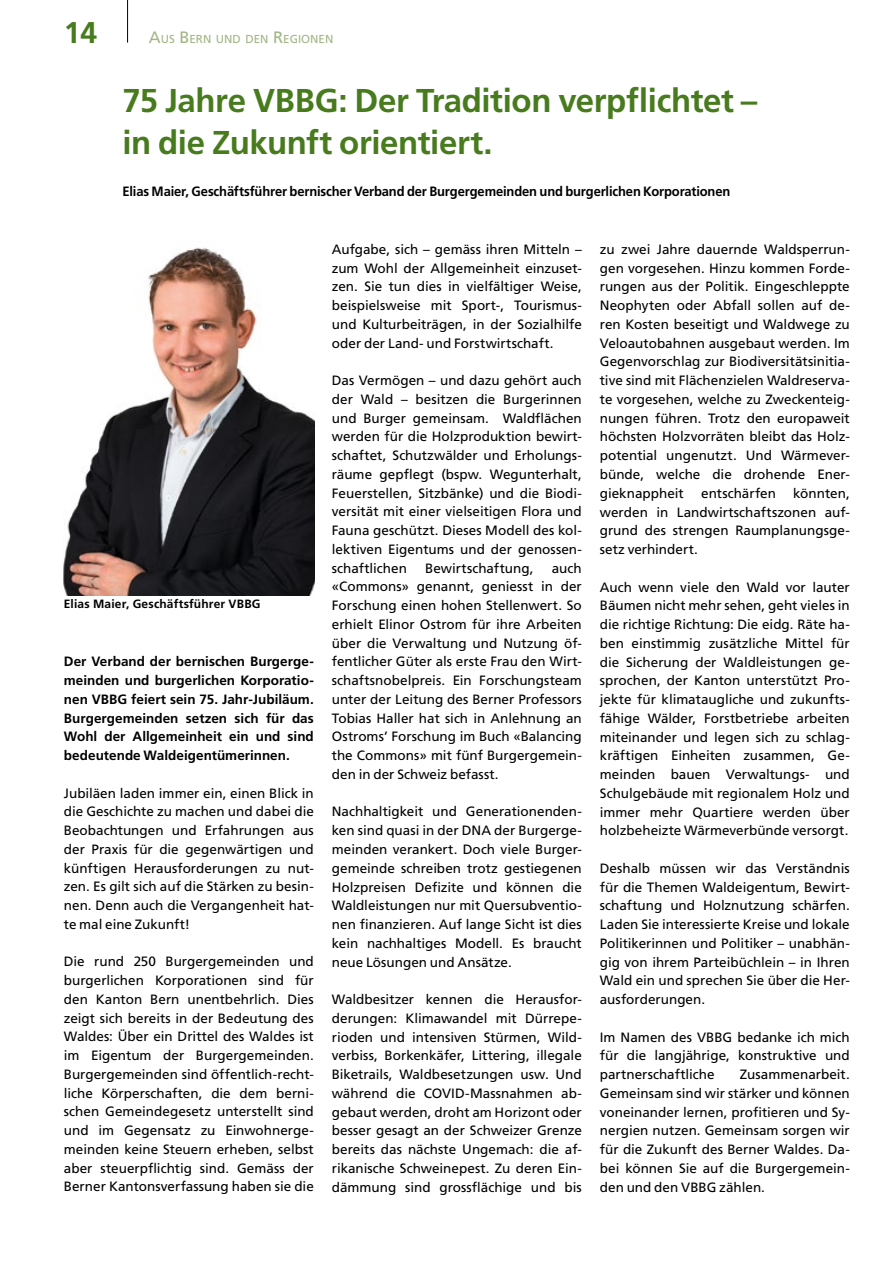
<style>
.page{position:relative;width:893px;height:1263px;background:#fff}
.page>*{position:absolute;margin:0;border:0;box-sizing:border-box;transform-origin:0 0}
.t1{font:700 33px/42px "Frutiger LT Std";letter-spacing:-.01em;color:#487b1d}
.t2{font:700 30px "Frutiger LT Std";color:#487b1d}
.t3{font:13.5px/18.8px "Frutiger LT Std";color:#000;text-align:justify}
.t4{font:700 13.5px/18.8px "Frutiger LT Std";letter-spacing:-.01em;color:#000;text-align:justify}
.t5{font:700 13.5px "Frutiger LT Std";letter-spacing:-.01em;color:#000;scale:.96 1}
.t6{font:700 12px "Frutiger LT Std";letter-spacing:.015em;color:#000}
.t7{font:11.55px "Frutiger LT Std";color:#a2b684}
.s1{font-size:16.5px}
</style>
<div class="page">
<hr style="left:127px;top:0;width:1px;height:43px;background:#000">
<img style="left:64px;top:247px;width:250px;height:348px">
<h2 class="t2" style="left:64px;top:14px;width:35px">14</h2>
<p class="t7" style="left:149px;top:32px;width:184px"><span class="s1">A</span>US <span class="s1">B</span>ERN UND DEN <span class="s1">R</span>EGIONEN</p>
<h1 class="t1" style="left:122px;top:80px;width:636px">75 Jahre VBBG: Der Tradition verpflichtet – in die Zukunft orientiert.</h1>
<p class="t5" style="left:122px;top:183px;width:635px">Elias Maier, Geschäftsführer bernischer Verband der Burgergemeinden und burgerlichen Korporationen</p>
<p class="t6" style="left:64px;top:597px;width:198px">Elias Maier, Geschäftsführer VBBG</p>
<p class="t4" style="left:64px;top:652px;width:251px">Der Verband der bernischen Burgerge&shy;meinden und burgerlichen Korporatio&shy;nen VBBG feiert sein 75. Jahr-Jubiläum.<br>Burgergemeinden setzen sich für das Wohl der Allgemeinheit ein und sind bedeutende Waldeigentümerinnen.</p>
<p class="t3" style="left:64px;top:784px;width:251px">Jubiläen laden immer ein, einen Blick in die Geschichte zu machen und dabei die Beobachtungen und Erfahrungen aus der Praxis für die gegenwärtigen und künftigen Herausforderungen zu nut&shy;zen. Es gilt sich auf die Stärken zu besin&shy;nen. Denn auch die Vergangenheit hat&shy;te mal eine Zukunft!</p>
<p class="t3" style="left:64px;top:952px;width:252px">Die rund 250 Burgergemeinden und burgerlichen Korporationen sind für den Kanton Bern unentbehrlich. Dies zeigt sich bereits in der Bedeutung des Waldes: Über ein Drittel des Waldes ist im Eigentum der Burgergemeinden.<br>Burgergemeinden sind öffentlich-recht&shy;liche Körperschaften, die dem berni&shy;schen Gemeindegesetz unterstellt sind und im Gegensatz zu Einwohnerge&shy;meinden keine Steuern erheben, selbst aber steuerpflichtig sind. Gemäss der Berner Kantonsverfassung haben sie die</p>
<p class="t3" style="left:332px;top:240px;width:251px">Aufgabe, sich – gemäss ihren Mitteln – zum Wohl der Allgemeinheit einzuset&shy;zen. Sie tun dies in vielfältiger Weise, beispielsweise mit Sport-, Tourismus&shy;und Kulturbeiträgen, in der Sozialhilfe oder der Land- und Forstwirtschaft.</p>
<p class="t3" style="left:332px;top:371px;width:251px">Das Vermögen – und dazu gehört auch der Wald – besitzen die Burgerinnen und Burger gemeinsam. Waldflächen werden für die Holzproduktion bewirt&shy;schaftet, Schutzwälder und Erholungs&shy;räume gepflegt (bspw. Wegunterhalt, Feuerstellen, Sitzbänke) und die Biodi&shy;versität mit einer vielseitigen Flora und Fauna geschützt. Dieses Modell des kol&shy;lektiven Eigentums und der genossen&shy;schaftlichen</p>
<p class="t3" style="left:425px;top:559px;width:110px">Bewirtschaftung,</p>
<p class="t3" style="left:332px;top:559px;width:251px;text-indent:220px">auch «Commons» genannt, geniesst in der Forschung einen hohen Stellenwert. So erhielt Elinor Ostrom für ihre Arbeiten über die Verwaltung und Nutzung öf&shy;fentlicher Güter als erste Frau den Wirt&shy;schaftsnobelpreis. Ein Forschungsteam unter der Leitung des Berner Professors Tobias Haller hat sich in Anlehnung an Ostroms’ Forschung im Buch «Balancing the Commons» mit fünf Burgergemein&shy;den in der Schweiz befasst.</p>
<p class="t3" style="left:332px;top:802px;width:251px">Nachhaltigkeit und Generationenden&shy;ken sind quasi in der DNA der Burgerge&shy;meinden verankert. Doch viele Burger&shy;gemeinde schreiben trotz gestiegenen Holzpreisen Defizite und können die Waldleistungen nur mit Quersubventio&shy;nen finanzieren. Auf lange Sicht ist dies kein nachhaltiges Modell. Es braucht neue Lösungen und Ansätze.</p>
<p class="t3" style="left:332px;top:990px;width:251px">Waldbesitzer kennen die Herausfor&shy;derungen: Klimawandel mit Dürrepe&shy;rioden und intensiven Stürmen, Wild&shy;verbiss, Borkenkäfer, Littering, illegale Biketrails, Waldbesetzungen usw. Und während die COVID-Massnahmen ab&shy;gebaut werden, droht am Horizont oder besser gesagt an der Schweizer Grenze bereits das nächste Ungemach: die af&shy;rikanische Schweinepest. Zu deren Ein&shy;dämmung sind grossflächige und bis</p>
<p class="t3" style="left:600px;top:240px;width:251px">zu zwei Jahre dauernde Waldsperrun&shy;gen vorgesehen. Hinzu kommen Forde&shy;rungen aus der Politik. Eingeschleppte Neophyten oder Abfall sollen auf de&shy;ren Kosten beseitigt und Waldwege zu Veloautobahnen ausgebaut werden. Im Gegenvorschlag zur Biodiversitätsinitia&shy;tive sind mit Flächenzielen Waldreserva&shy;te vorgesehen, welche zu Zweckenteig&shy;nungen führen. Trotz den europaweit höchsten Holzvorräten bleibt das Holz&shy;potential ungenutzt. Und Wärmever&shy;bünde, welche die drohende Ener&shy;gieknappheit</p>
<p class="t3" style="left:701px;top:484px;width:76px">entschärfen</p>
<p class="t3" style="left:600px;top:484px;width:251px;text-indent:193px">könnten, werden in Landwirtschaftszonen auf&shy;grund des strengen Raumplanungsge&shy;setz verhindert.</p>
<p class="t3" style="left:600px;top:577px;width:251px">Auch wenn viele den Wald vor lauter Bäumen nicht mehr sehen, geht vieles in die richtige Richtung: Die eidg. Räte ha&shy;ben einstimmig zusätzliche Mittel für die Sicherung der Waldleistungen ge&shy;sprochen, der Kanton unterstützt Pro&shy;jekte für klimataugliche und zukunfts&shy;fähige Wälder, Forstbetriebe arbeiten miteinander und legen sich zu schlag&shy;kräftigen Einheiten zusammen, Ge&shy;meinden bauen Verwaltungs- und Schulgebäude mit regionalem Holz und immer mehr Quartiere werden über holzbeheizte Wärmeverbünde versorgt.</p>
<p class="t3" style="left:600px;top:859px;width:251px">Deshalb müssen wir das Verständnis für die Themen Waldeigentum, Bewirt&shy;schaftung und Holznutzung schärfen.<br>Laden Sie interessierte Kreise und lokale Politikerinnen und Politiker – unabhän&shy;gig von ihrem Parteibüchlein – in Ihren Wald ein und sprechen Sie über die Her&shy;ausforderungen.</p>
<p class="t3" style="left:600px;top:1027px;width:251px">Im Namen des VBBG bedanke ich mich für die langjährige, konstruktive und partnerschaftliche</p>
<p class="t3" style="left:600px;top:1065px;width:251px;text-indent:140px">Zusammenarbeit.<br>Gemeinsam sind wir stärker und können voneinander lernen, profitieren und Sy&shy;nergien nutzen. Gemeinsam sorgen wir für die Zukunft des Berner Waldes. Da&shy;bei können Sie auf die Burgergemein&shy;den und den VBBG zählen.</p>
</div>
